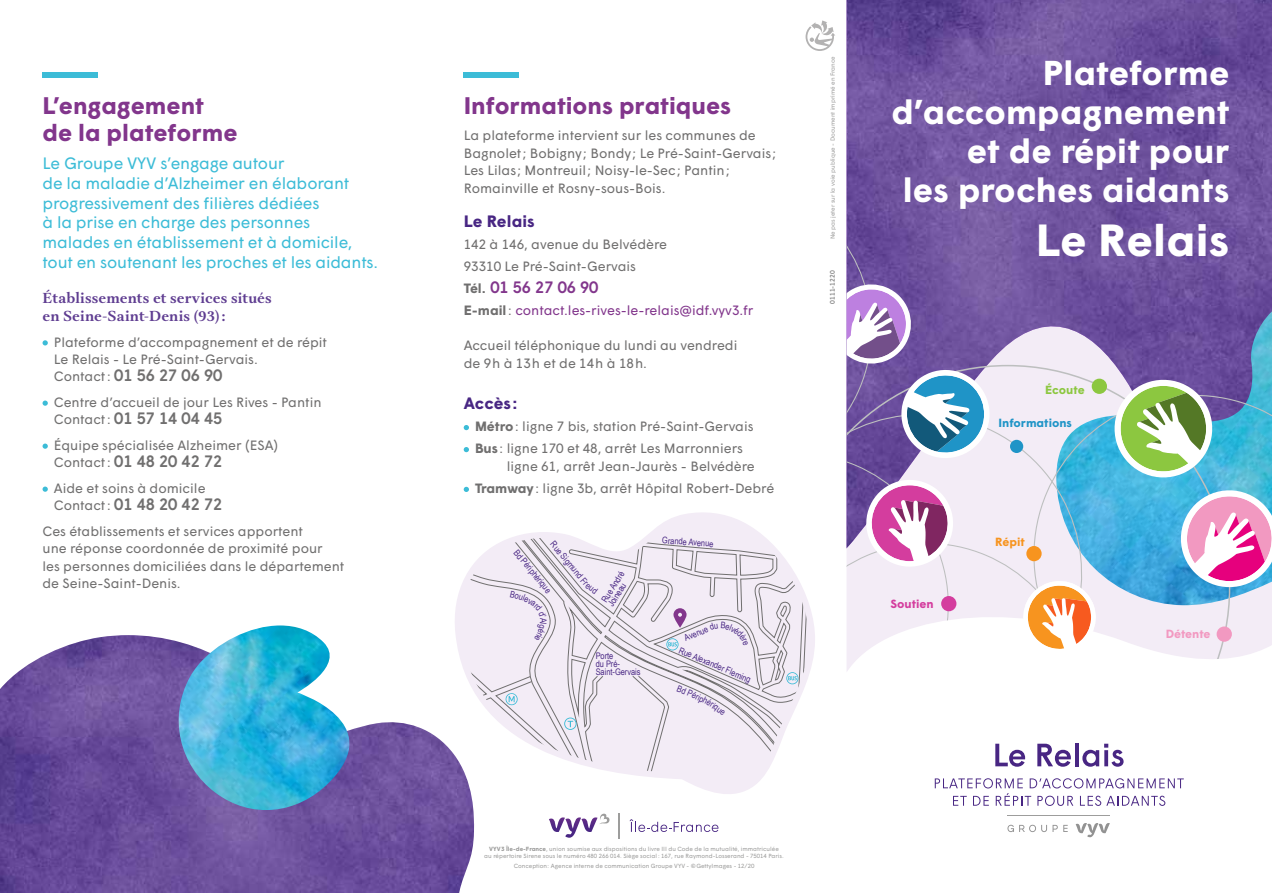
<style>
.page{position:relative;width:1272px;height:893px;background:#fff}
.page>*{position:absolute;margin:0;border:0;box-sizing:border-box;transform-origin:0 0}
.t1{font:700 45px "Wigrum";letter-spacing:.005em;color:#fff}
.t2{font:700 34.5px/39px "Wigrum";letter-spacing:.005em;color:#fff;text-align:right}
.t3{font:700 24px/27px "Wigrum";color:#82368c}
.t4{font:16.5px/19.8px "Wigrum";letter-spacing:-.01em;color:#3cbcd7}
.t5{font:500 16.5px "Wigrum";color:#706f6f}
.t6{font:700 16.5px "Wigrum";letter-spacing:.005em;color:#482683}
.t7{font:500 16.5px "Wigrum";color:#82368c}
.t8{font:700 15px/18px "Aria Text G1";letter-spacing:.01em;color:#5f3d91}
.t9{font:13.5px/17.2px "Wigrum";color:#706f6f}
.t10{font:13.5px "Wigrum";color:#82368c}
.t11{font:700 11.85px "Wigrum";color:#1f94c7}
.t12{font:700 11.85px "Wigrum";color:#d43d9e}
.t13{font:700 11.85px "Wigrum";letter-spacing:-.005em;color:#f299c1}
.t14{font:700 11.85px "Wigrum";letter-spacing:-.01em;color:#8cc740}
.t15{font:700 11.85px "Wigrum";color:#f7941f}
.t16{font:9px/7.8px "Arial Narrow";color:#482683}
.t17{font:500 6.75px "Wigrum";color:#878787}
.t18{font:6px/7.2px "Wigrum";color:#9d9d9c;text-align:center}
.s1{font-weight:400;font-size:13.5px}
.s2{font-weight:700;font-size:13.5px;color:#706f6f}
.s3{font-weight:700;color:#706f6f}
.s4{color:#706f6f}
.s5{font-weight:700}
</style>
<div class="page">
<img style="left:846px;top:0;width:425px;height:311px">
<img style="left:1100px;top:311px;width:171px;height:64px">
<svg style="left:1230px;top:592px;width:41px;height:66px;background:#f0ebf5"></svg>
<svg style="left:1100px;top:365px;width:130px;height:294px;background:#c1d0e8"></svg>
<svg style="left:1109px;top:375px;width:162px;height:217px"></svg>
<div style="left:1091px;top:379px;width:15px;height:15px;background:#8cc740;border-radius:50%"></div>
<div style="left:1216px;top:626px;width:15px;height:16px;background:#f299c1;border-radius:50%"></div>
<svg style="left:846px;top:176px;width:254px;height:494px;background:#b0a3c9"></svg>
<svg style="left:43px;top:340px;width:5px;height:5px"></svg>
<svg style="left:43px;top:401px;width:5px;height:5px"></svg>
<svg style="left:43px;top:444px;width:5px;height:5px"></svg>
<svg style="left:43px;top:487px;width:5px;height:5px"></svg>
<svg style="left:463px;top:425px;width:6px;height:5px"></svg>
<svg style="left:463px;top:447px;width:6px;height:5px"></svg>
<svg style="left:463px;top:487px;width:6px;height:5px"></svg>
<img style="left:0;top:635px;width:474px;height:258px">
<img style="left:168px;top:625px;width:221px;height:195px">
<hr style="left:1007px;top:815px;width:102px;height:1px;background:#9d9d9c">
<svg style="left:1007px;top:825px;width:6px;height:7px"></svg>
<svg style="left:1019px;top:825px;width:38px;height:7px"></svg>
<svg style="left:1063px;top:825px;width:4px;height:7px"></svg>
<svg style="left:1075px;top:823px;width:34px;height:14px"></svg>
<svg style="left:995px;top:744px;width:30px;height:23px"></svg>
<svg style="left:1037px;top:744px;width:33px;height:23px"></svg>
<svg style="left:1075px;top:743px;width:3px;height:23px"></svg>
<svg style="left:1082px;top:744px;width:41px;height:23px"></svg>
<svg style="left:934px;top:778px;width:249px;height:28px"></svg>
<svg style="left:454px;top:513px;width:358px;height:285px"></svg>
<svg style="left:805px;top:20px;width:30px;height:31px"></svg>
<svg style="left:629px;top:819px;width:89px;height:13px"></svg>
<hr style="left:618px;top:813px;width:2px;height:25px;background:#9d9d9c">
<svg style="left:549px;top:813px;width:61px;height:25px"></svg>
<div style="left:43px;top:72px;width:55px;height:6px;background:#3cbcd7"></div>
<div style="left:463px;top:72px;width:56px;height:6px;background:#3cbcd7"></div>
<svg style="left:709px;top:622px;width:39px;height:24px"></svg>
<svg style="left:454px;top:552px;width:144px;height:219px"></svg>
<svg style="left:676px;top:685px;width:49px;height:31px;background:#e9e2eb"></svg>
<h3 class="t3" style="left:43px;top:90px;width:196px">L’engagement de la plateforme</h3>
<p class="t4" style="left:43px;top:152px;width:337px">Le Groupe VYV s’engage autour<br>de la maladie d’Alzheimer en élaborant progressivement des filières dédiées<br>à la prise en charge des personnes malades en établissement et à domicile, tout en soutenant les proches et les aidants.</p>
<p class="t8" style="left:43px;top:290px;width:231px">Établissements et services situés en Seine-Saint-Denis (93):</p>
<p class="t9" style="left:54px;top:332px;width:275px">Plateforme d’accompagnement et de répit<br>Le Relais - Le Pré-Saint-Gervais.</p>
<p class="t5" style="left:54px;top:363px;width:170px"><span class="s1">Contact :</span> 01 56 27 06 90</p>
<p class="t9" style="left:54px;top:393px;width:269px">Centre d’accueil de jour Les Rives - Pantin</p>
<p class="t5" style="left:54px;top:406px;width:170px"><span class="s1">Contact :</span> 01 57 14 04 45</p>
<p class="t9" style="left:54px;top:436px;width:226px">Équipe spécialisée Alzheimer (ESA)</p>
<p class="t5" style="left:54px;top:449px;width:170px"><span class="s1">Contact :</span> 01 48 20 42 72</p>
<p class="t9" style="left:54px;top:479px;width:153px">Aide et soins à domicile</p>
<p class="t5" style="left:54px;top:492px;width:170px"><span class="s1">Contact :</span> 01 48 20 42 72</p>
<p class="t9" style="left:43px;top:522px;width:303px">Ces établissements et services apportent<br>une réponse coordonnée de proximité pour<br>les personnes domiciliées dans le département de Seine-Saint-Denis.</p>
<h3 class="t3" style="left:463px;top:90px;width:269px">Informations pratiques</h3>
<p class="t9" style="left:463px;top:125px;width:314px;line-height:17.7px">La plateforme intervient sur les communes de Bagnolet ; Bobigny ; Bondy ; Le Pré-Saint-Gervais ; Les Lilas ; Montreuil ; Noisy-le-Sec ; Pantin ; Romainville et Rosny-sous-Bois.</p>
<p class="t6" style="left:463px;top:209px;width:73px">Le Relais</p>
<p class="t9" style="left:463px;top:232px;width:205px;line-height:22px">142 à 146, avenue du Belvédère<br>93310 Le Pré-Saint-Gervais</p>
<p class="t7" style="left:463px;top:275px;width:136px"><span class="s2">Tél.</span> 01 56 27 06 90</p>
<p class="t10" style="left:463px;top:300px;width:291px"><span class="s3">E-mail</span> <span class="s4">:</span> contact.les-rives-le-relais@idf.vyv3.fr</p>
<p class="t9" style="left:463px;top:335px;width:275px;line-height:17.7px">Accueil téléphonique du lundi au vendredi de 9 h à 13 h et de 14 h à 18 h.</p>
<p class="t6" style="left:463px;top:391px;width:55px">Accès :</p>
<p class="t9" style="left:475px;top:415px;width:280px;line-height:22px"><span class="s5">Métro</span> : ligne 7 bis, station Pré-Saint-Gervais<br><span class="s5">Bus</span> : ligne 170 et 48, arrêt Les Marronniers</p>
<p class="t9" style="left:475px;top:454px;width:301px;line-height:22px;text-indent:32px">ligne 61, arrêt Jean-Jaurès - Belvédère<br><span class="s5">Tramway</span> : ligne 3b, arrêt Hôpital Robert-Debré</p>
<p class="t16" style="left:555px;top:540px;width:56px;rotate:50deg">Rue Sigmund Fr</p>
<p class="t16" style="left:518px;top:548px;width:55px;rotate:50deg">Bd Périphérique</p>
<p class="t16" style="left:600px;top:599px;width:37px;rotate:-58deg">Rue André<br>Joineau</p>
<p class="t16" style="left:595px;top:652px;width:46px">Porte<br>du Pré-<br>Saint-Gervais</p>
<p class="t16" style="left:662px;top:536px;width:53px;rotate:4deg">Grande Avenue</p>
<p class="t16" style="left:683px;top:634px;width:27px;rotate:-23deg">Avenue</p>
<p class="t16" style="left:681px;top:646px;width:79px;rotate:23deg">Rue Alexander Fleming</p>
<p class="t18" style="left:828px;top:239px;width:184px;rotate:-90deg">Ne pas jeter sur la voie publique - Document imprimé en France</p>
<p class="t17" style="left:827px;top:304px;width:35px;rotate:-90deg">0111-1220</p>
<h2 class="t2" style="left:891px;top:50px;width:339px">Plateforme d’accompagnement et de répit pour<br>les proches aidants</h2>
<h1 class="t1" style="left:1035px;top:206px;width:195px">Le Relais</h1>
<p class="t14" style="left:1045px;top:381px;width:41px">Écoute</p>
<p class="t11" style="left:998px;top:414px;width:75px">Informations</p>
<p class="t12" style="left:890px;top:595px;width:45px">Soutien</p>
<p class="t15" style="left:995px;top:533px;width:31px">Répit</p>
<p class="t13" style="left:1165px;top:625px;width:46px">Détente</p>
<p class="t18" style="left:484px;top:845px;width:301px"><span class="s5">VYV 3 Île-de-France</span>, union soumise aux dispositions du livre III du Code de la mutualité, immatriculée<br>au répertoire Sirene sous le numéro 480 266 014. Siège social : 167, rue Raymond-Losserand - 75014 Paris.</p>
<p class="t18" style="left:514px;top:861px;width:242px">Conception : Agence interne de communication Groupe VYV - © GettyImages - 12/20</p>
</div>
